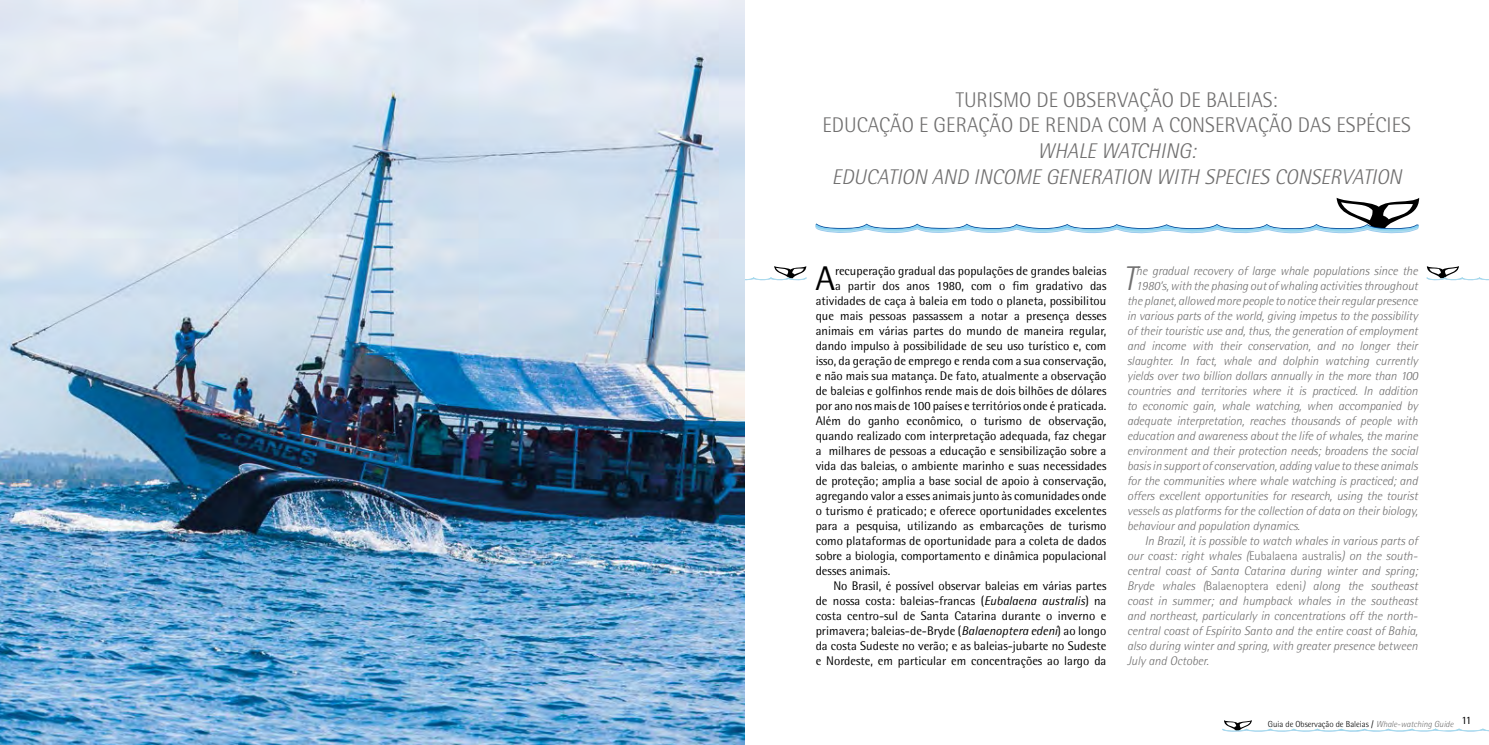
<style>
.page{position:relative;width:1489px;height:745px;background:#fff}
.page>*{position:absolute;margin:0;border:0;box-sizing:border-box;transform-origin:0 0}
.t1{font:34.25px "Rotis Semi Sans Std";color:#000}
.t2{font:italic 300 34.25px "Rotis Semi Sans Std";color:#706f6f}
.t3{font:300 21.25px/25.5px "Rotis Semi Sans Std";color:#706f6f;text-align:center}
.t4{font:italic 300 21.25px/25.5px "Rotis Semi Sans Std";color:#706f6f;text-align:center}
.t5{font:italic 300 12.5px "Rotis Semi Sans Std";letter-spacing:-.005em;color:#706f6f}
.t6{font:12.5px "Rotis Semi Sans Std";color:#000}
.t7{font:300 8.75px "Rotis Semi Sans Std";color:#000}
.s1{font-style:italic}
.s2{font-style:normal}
.s3{font-weight:400}
.s4{font-style:italic;color:#706f6f}
</style>
<div class="page">
<svg style="left:1222px;top:720px;width:266px;height:11px"></svg>
<svg style="left:744px;top:266px;width:62px;height:14px"></svg>
<svg style="left:1426px;top:266px;width:62px;height:14px"></svg>
<svg style="left:815px;top:198px;width:603px;height:36px"></svg>
<img style="left:0;top:0;width:744px;height:744px">
<h2 class="t3" style="left:822px;top:87px;width:590px">TURISMO DE OBSERVAÇÃO DE BALEIAS:<br>EDUCAÇÃO E GERAÇÃO DE RENDA COM A CONSERVAÇÃO DAS ESPÉCIES</h2>
<h2 class="t4" style="left:831px;top:138px;width:571px">WHALE WATCHING:<br>EDUCATION AND INCOME GENERATION WITH SPECIES CONSERVATION</h2>
<h1 class="t1" style="left:815px;top:258px;width:21px">A</h1>
<p class="t6" style="left:835px;top:263px;width:273px">recuperação gradual das populações de grandes baleias</p>
<p class="t6" style="left:835px;top:278px;width:273px">a partir dos anos 1980, com o fim gradativo das</p>
<p class="t6" style="left:815px;top:293px;width:292px">atividades de caça à baleia em todo o planeta, possibilitou</p>
<p class="t6" style="left:815px;top:308px;width:292px">que mais pessoas passassem a notar a presença desses</p>
<p class="t6" style="left:815px;top:323px;width:292px">animais em várias partes do mundo de maneira regular,</p>
<p class="t6" style="left:815px;top:338px;width:292px">dando impulso à possibilidade de seu uso turístico e, com</p>
<p class="t6" style="left:815px;top:353px;width:292px">isso, da geração de emprego e renda com a sua conservação,</p>
<p class="t6" style="left:815px;top:368px;width:292px">e não mais sua matança. De fato, atualmente a observação</p>
<p class="t6" style="left:815px;top:383px;width:292px">de baleias e golfinhos rende mais de dois bilhões de dólares</p>
<p class="t6" style="left:815px;top:398px;width:292px">por ano nos mais de 100 países e territórios onde é praticada.</p>
<p class="t6" style="left:815px;top:413px;width:292px">Além do ganho econômico, o turismo de observação,</p>
<p class="t6" style="left:815px;top:428px;width:292px">quando realizado com interpretação adequada, faz chegar</p>
<p class="t6" style="left:815px;top:443px;width:292px">a milhares de pessoas a educação e sensibilização sobre a</p>
<p class="t6" style="left:815px;top:458px;width:292px">vida das baleias, o ambiente marinho e suas necessidades</p>
<p class="t6" style="left:815px;top:473px;width:292px">de proteção; amplia a base social de apoio à conservação,</p>
<p class="t6" style="left:815px;top:488px;width:292px">agregando valor a esses animais junto às comunidades onde</p>
<p class="t6" style="left:815px;top:503px;width:292px">o turismo é praticado; e oferece oportunidades excelentes</p>
<p class="t6" style="left:815px;top:518px;width:292px">para a pesquisa, utilizando as embarcações de turismo</p>
<p class="t6" style="left:815px;top:533px;width:292px">como plataformas de oportunidade para a coleta de dados</p>
<p class="t6" style="left:815px;top:548px;width:292px">sobre a biologia, comportamento e dinâmica populacional</p>
<p class="t6" style="left:815px;top:563px;width:76px">desses animais.</p>
<p class="t6" style="left:833px;top:578px;width:274px">No Brasil, é possível observar baleias em várias partes</p>
<p class="t6" style="left:815px;top:593px;width:292px">de nossa costa: baleias-francas (<span class="s1">Eubalaena australis</span>) na</p>
<p class="t6" style="left:815px;top:608px;width:292px">costa centro-sul de Santa Catarina durante o inverno e</p>
<p class="t6" style="left:815px;top:623px;width:292px">primavera; baleias-de-Bryde (<span class="s1">Balaenoptera edeni</span>) ao longo</p>
<p class="t6" style="left:815px;top:638px;width:292px">da costa Sudeste no verão; e as baleias-jubarte no Sudeste</p>
<p class="t6" style="left:815px;top:653px;width:292px">e Nordeste, em particular em concentrações ao largo da</p>
<h1 class="t2" style="left:1122px;top:257px;width:15px">T</h1>
<p class="t5" style="left:1135px;top:263px;width:283px">he gradual recovery of large whale populations since the</p>
<p class="t5" style="left:1135px;top:278px;width:283px">1980’s, with the phasing out of whaling activities throughout</p>
<p class="t5" style="left:1126px;top:293px;width:292px">the planet, allowed more people to notice their regular presence</p>
<p class="t5" style="left:1126px;top:308px;width:292px">in various parts of the world, giving impetus to the possibility</p>
<p class="t5" style="left:1126px;top:323px;width:292px">of their touristic use and, thus, the generation of employment</p>
<p class="t5" style="left:1126px;top:338px;width:292px">and income with their conservation, and no longer their</p>
<p class="t5" style="left:1126px;top:353px;width:292px">slaughter. In fact, whale and dolphin watching currently</p>
<p class="t5" style="left:1126px;top:368px;width:292px">yields over two billion dollars annually in the more than 100</p>
<p class="t5" style="left:1126px;top:383px;width:292px">countries and territories where it is practiced. In addition</p>
<p class="t5" style="left:1126px;top:398px;width:292px">to economic gain, whale watching, when accompanied by</p>
<p class="t5" style="left:1126px;top:413px;width:292px">adequate interpretation, reaches thousands of people with</p>
<p class="t5" style="left:1126px;top:428px;width:292px">education and awareness about the life of whales, the marine</p>
<p class="t5" style="left:1126px;top:443px;width:292px">environment and their protection needs; broadens the social</p>
<p class="t5" style="left:1126px;top:458px;width:292px">basis in support of conservation, adding value to these animals</p>
<p class="t5" style="left:1126px;top:473px;width:292px">for the communities where whale watching is practiced; and</p>
<p class="t5" style="left:1126px;top:488px;width:292px">offers excellent opportunities for research, using the tourist</p>
<p class="t5" style="left:1126px;top:503px;width:292px">vessels as platforms for the collection of data on their biology,</p>
<p class="t5" style="left:1126px;top:518px;width:174px">behaviour and population dynamics.</p>
<p class="t5" style="left:1144px;top:533px;width:274px">In Brazil, it is possible to watch whales in various parts of</p>
<p class="t5" style="left:1126px;top:548px;width:292px">our coast: right whales (<span class="s2">Eubalaena australis</span>) on the south-</p>
<p class="t5" style="left:1126px;top:563px;width:292px">central coast of Santa Catarina during winter and spring;</p>
<p class="t5" style="left:1126px;top:578px;width:292px">Bryde whales (<span class="s2">Balaenoptera edeni</span>) along the southeast</p>
<p class="t5" style="left:1126px;top:593px;width:292px">coast in summer; and humpback whales in the southeast</p>
<p class="t5" style="left:1126px;top:608px;width:292px">and northeast, particularly in concentrations off the north-</p>
<p class="t5" style="left:1126px;top:623px;width:292px">central coast of Espírito Santo and the entire coast of Bahia,</p>
<p class="t5" style="left:1126px;top:638px;width:292px">also during winter and spring, with greater presence between</p>
<p class="t5" style="left:1126px;top:653px;width:83px">July and October.</p>
<p class="t7" style="left:1267px;top:718px;width:205px">Guia de Observação de Baleias <span class="s3">/</span> <span class="s4">Whale-watching Guide</span> <sup>11</sup></p>
</div>
